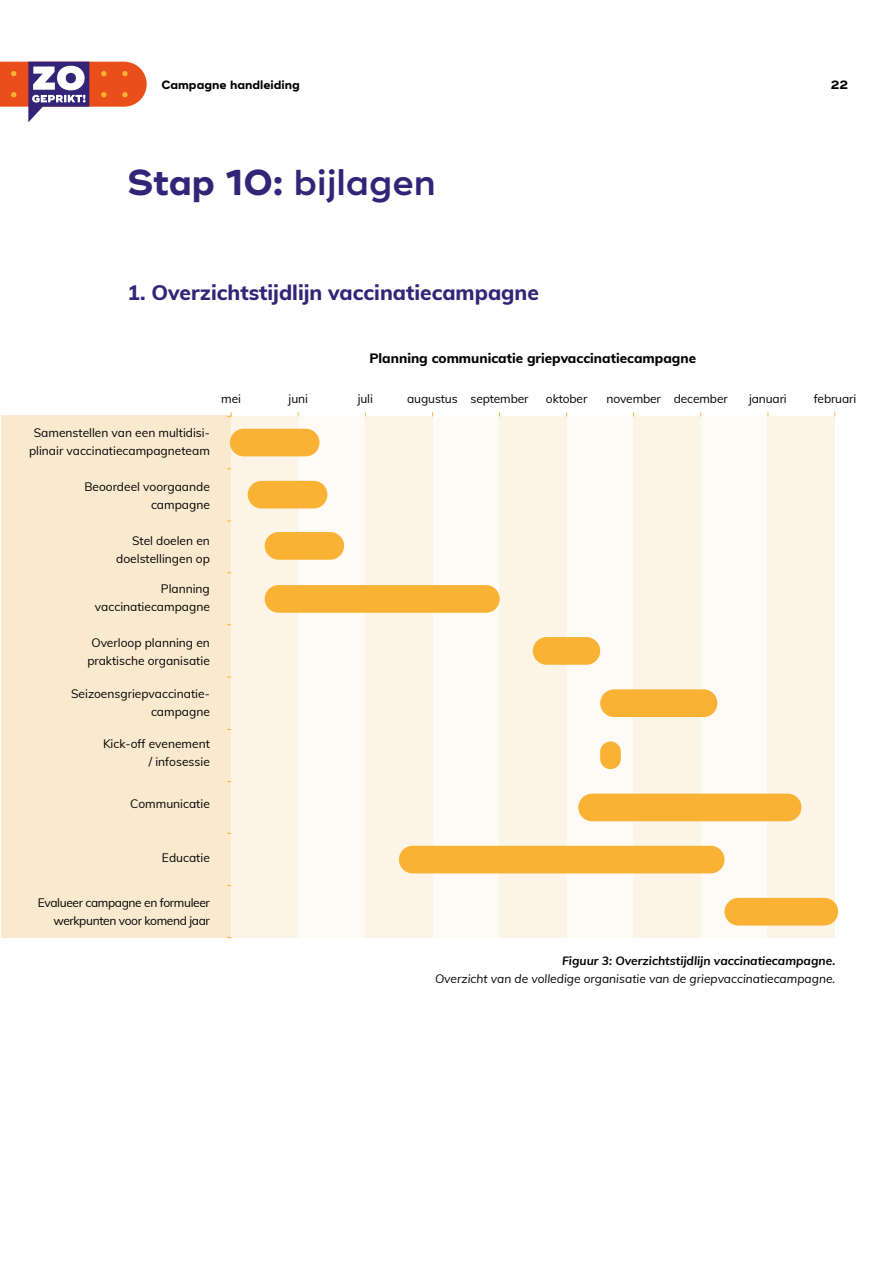
<style>
.page{position:relative;width:893px;height:1263px;background:#fff}
.page>*{position:absolute;margin:0;border:0;box-sizing:border-box;transform-origin:0 0}
.Koppen{font:600 36px "Ridley Grotesk";color:#332477}
.Tussenkop_groot{font:800 21px "Muli";color:#332477}
.Tussenkoppen{font:800 13.5px "Muli";color:#000}
.Plate_tekst{font:12px/18px "Muli";color:#000;text-align:right}
.Bijschrift{font:italic 12px/18px "Muli";color:#000;text-align:right}
.Plate_tekst-2{font:12px/18px "Muli";letter-spacing:-.03em;color:#000;text-align:right}
.t1{font:700 12px "Ridley Grotesk";color:#000}
.s1{font-weight:700}
</style>
<div class="page">
<div style="left:1px;top:415px;width:230px;height:523px;background:#f9e9ce"></div>
<div style="left:231px;top:416px;width:67px;height:522px;background:#fcf4e7"></div>
<div style="left:298px;top:416px;width:67px;height:522px;background:#fefbf6"></div>
<div style="left:567px;top:416px;width:67px;height:522px;background:#fefbf6"></div>
<div style="left:432px;top:416px;width:67px;height:522px;background:#fefbf6"></div>
<div style="left:701px;top:416px;width:67px;height:522px;background:#fefbf6"></div>
<div style="left:365px;top:416px;width:67px;height:522px;background:#fcf4e7"></div>
<div style="left:634px;top:416px;width:67px;height:522px;background:#fcf4e7"></div>
<div style="left:499px;top:416px;width:68px;height:522px;background:#fcf4e7"></div>
<div style="left:768px;top:416px;width:67px;height:522px;background:#fcf4e7"></div>
<svg style="left:227px;top:412px;width:5px;height:5px"></svg>
<div style="left:230px;top:429px;width:89px;height:27px;background:#f9b234;border-radius:14px"></div>
<div style="left:533px;top:637px;width:67px;height:28px;background:#f9b234;border-radius:14px"></div>
<div style="left:600px;top:689px;width:117px;height:28px;background:#f9b234;border-radius:14px"></div>
<div style="left:600px;top:741px;width:21px;height:28px;background:#f9b234;border-radius:10px"></div>
<div style="left:265px;top:585px;width:235px;height:28px;background:#f9b234;border-radius:14px"></div>
<div style="left:399px;top:846px;width:325px;height:27px;background:#f9b234;border-radius:14px"></div>
<div style="left:724px;top:898px;width:114px;height:27px;background:#f9b234;border-radius:14px"></div>
<div style="left:578px;top:794px;width:223px;height:27px;background:#f9b234;border-radius:14px"></div>
<div style="left:265px;top:532px;width:79px;height:28px;background:#f9b234;border-radius:14px"></div>
<div style="left:248px;top:481px;width:79px;height:27px;background:#f9b234;border-radius:14px"></div>
<svg style="left:0;top:62px;width:147px;height:60px"></svg>
<p class="t1" style="left:162px;top:78px;width:140px">Campagne handleiding</p>
<p class="t1" style="left:831px;top:78px;width:19px">22</p>
<p class="Koppen" style="left:128px;top:160px;width:310px"><span class="s1">Stap 10:</span> bijlagen</p>
<p class="Tussenkop_groot" style="left:128px;top:277px;width:413px">1. Overzichtstijdlijn vaccinatiecampagne</p>
<p class="Tussenkoppen" style="left:369px;top:348px;width:328px">Planning communicatie griepvaccinatiecampagne</p>
<p class="Plate_tekst" style="left:29px;top:423px;width:182px;text-align:center">Samenstellen van een multidisi&shy;plinair vaccinatiecampagneteam</p>
<p class="Plate_tekst" style="left:84px;top:477px;width:127px">Beoordeel voorgaande</p>
<p class="Plate_tekst" style="left:151px;top:495px;width:60px">campagne</p>
<p class="Plate_tekst" style="left:116px;top:531px;width:95px">Stel doelen en doelstellingen op</p>
<p class="Plate_tekst" style="left:95px;top:579px;width:116px">Planning vaccinatiecampagne</p>
<p class="Plate_tekst" style="left:91px;top:633px;width:120px">Overloop planning en</p>
<p class="Plate_tekst" style="left:87px;top:651px;width:124px">praktische organisatie</p>
<p class="Plate_tekst" style="left:71px;top:684px;width:138px">Seizoensgriepvaccinatie-</p>
<p class="Plate_tekst" style="left:151px;top:702px;width:60px">campagne</p>
<p class="Plate_tekst" style="left:103px;top:734px;width:108px">Kick-off evenement</p>
<p class="Plate_tekst" style="left:149px;top:752px;width:63px">/ infosessie</p>
<p class="Plate_tekst" style="left:130px;top:794px;width:81px">Communicatie</p>
<p class="Plate_tekst" style="left:221px;top:389px;width:21px">mei</p>
<p class="Plate_tekst" style="left:289px;top:389px;width:21px">juni</p>
<p class="Plate_tekst" style="left:358px;top:389px;width:17px">juli</p>
<p class="Plate_tekst" style="left:407px;top:389px;width:52px">augustus</p>
<p class="Plate_tekst" style="left:470px;top:389px;width:60px">september</p>
<p class="Plate_tekst" style="left:546px;top:389px;width:43px">oktober</p>
<p class="Plate_tekst" style="left:606px;top:389px;width:56px">november</p>
<p class="Plate_tekst" style="left:674px;top:389px;width:55px">december</p>
<p class="Plate_tekst" style="left:749px;top:389px;width:39px">januari</p>
<p class="Plate_tekst" style="left:814px;top:389px;width:44px">februari</p>
<p class="Plate_tekst" style="left:162px;top:848px;width:49px">Educatie</p>
<p class="Plate_tekst-2" style="left:38px;top:893px;width:174px">Evalueer campagne en formuleer werkpunten voor komend jaar</p>
<p class="Bijschrift" style="left:435px;top:951px;width:402px"><span class="s1">Figuur 3: Overzichtstijdlijn vaccinatiecampagne.<br></span>Overzicht van de volledige organisatie van de griepvaccinatiecampagne.</p>
</div>
